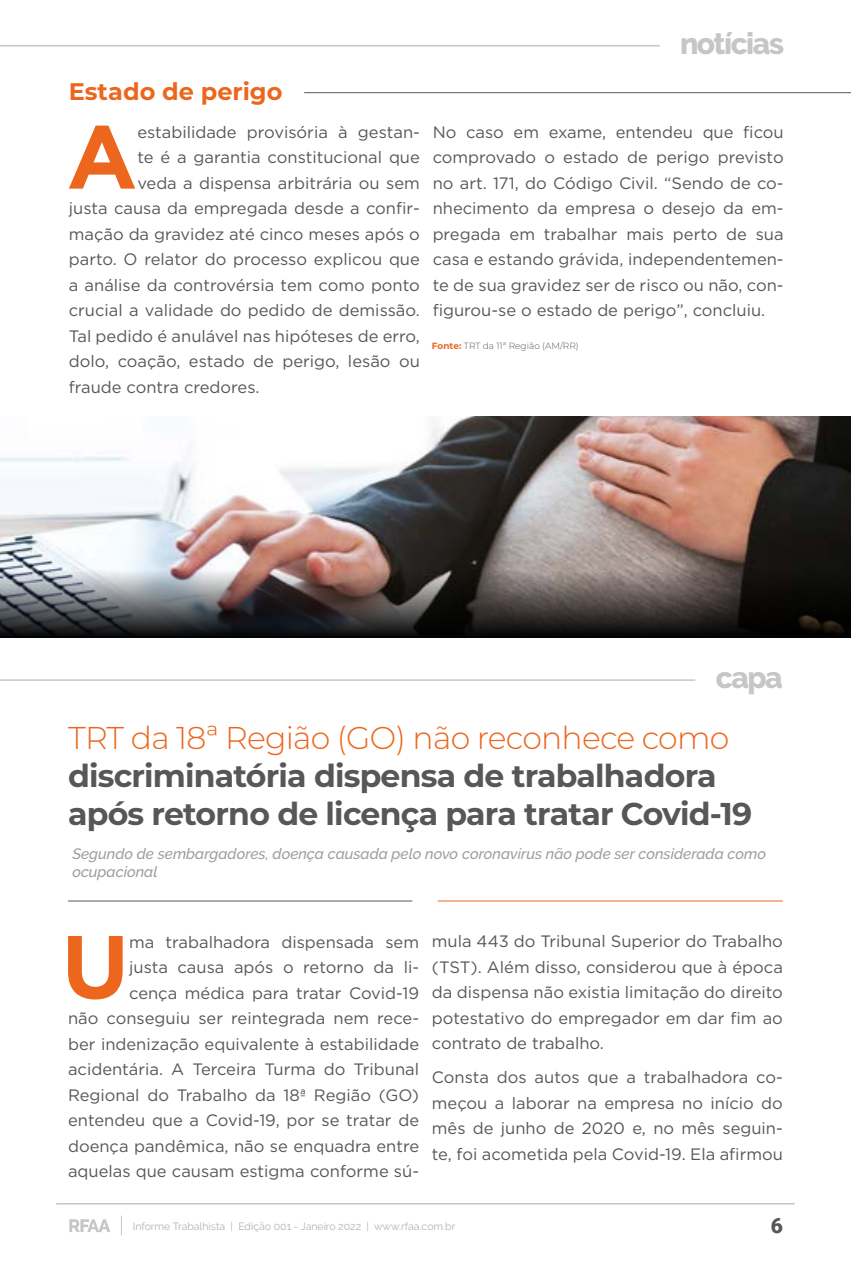
<style>
.page{position:relative;width:851px;height:1276px;background:#fff}
.page>*{position:absolute;margin:0;border:0;box-sizing:border-box;transform-origin:0 0}
.t1{font:700 89.4px "Gotham";color:#ec671d}
.t2{font:700 31.5px/37.8px "Montserrat";letter-spacing:-.025em;color:#575756}
.t3{font:300 31.5px "Montserrat";letter-spacing:-.025em;color:#ec671d}
.t4{font:800 30px "Raleway";letter-spacing:-.05em;color:#c6c6c6}
.t5{font:700 24px "Montserrat";color:#ec671d}
.t6{font:900 21px "Roboto";color:#575756}
.t7{font:16.5px/25.5px "Gotham";color:#575756;text-align:justify}
.t8{font:italic 500 15px/18px "Raleway";color:#9d9d9c}
.t9{font:10.5px "Raleway";color:#b3b2b2}
.t10{font:300 9px "Montserrat";color:#575756}
.s1{font-weight:700;color:#ec671d}
</style>
<div class="page">
<hr style="left:304px;top:92px;width:546px;height:1px;background:#585856">
<img style="left:1px;top:416px;width:849px;height:154px">
<svg style="left:1px;top:570px;width:849px;height:68px;background:#454040"></svg>
<hr style="left:68px;top:900px;width:344px;height:1px;background:#575756">
<hr style="left:437px;top:900px;width:345px;height:1px;background:#ec671d">
<svg style="left:121px;top:1215px;width:1px;height:20px"></svg>
<hr style="left:56px;top:1203px;width:738px;height:1px;background:#c6c6c6">
<svg style="left:69px;top:1219px;width:41px;height:13px"></svg>
<hr style="left:0;top:45px;width:659px;height:1px;background:#c6c6c6">
<hr style="left:0;top:679px;width:695px;height:2px;background:#c6c6c6">
<h3 class="t5" style="left:69px;top:74px;width:215px">Estado de perigo</h3>
<h1 class="t1" style="left:67px;top:105px;width:72px">A</h1>
<p class="t7" style="left:137px;top:119px;width:284px">estabilidade provisória à gestan-</p>
<p class="t7" style="left:137px;top:144px;width:284px">te é a garantia constitucional que</p>
<p class="t7" style="left:137px;top:170px;width:284px">veda a dispensa arbitrária ou sem</p>
<p class="t7" style="left:69px;top:195px;width:352px">justa causa da empregada desde a confir-</p>
<p class="t7" style="left:69px;top:221px;width:352px">mação da gravidez até cinco meses após o</p>
<p class="t7" style="left:69px;top:246px;width:352px">parto. O relator do processo explicou que</p>
<p class="t7" style="left:69px;top:272px;width:352px">a análise da controvérsia tem como ponto</p>
<p class="t7" style="left:69px;top:297px;width:352px">crucial a validade do pedido de demissão.</p>
<p class="t7" style="left:69px;top:323px;width:352px">Tal pedido é anulável nas hipóteses de erro,</p>
<p class="t7" style="left:69px;top:348px;width:352px">dolo, coação, estado de perigo, lesão ou</p>
<p class="t7" style="left:69px;top:374px;width:192px">fraude contra credores.</p>
<h3 class="t4" style="left:680px;top:26px;width:105px">notícias</h3>
<p class="t7" style="left:432px;top:119px;width:352px">No caso em exame, entendeu que ficou comprovado o estado de perigo previsto no art. 171, do Código Civil. “Sendo de co&shy;nhecimento da empresa o desejo da em&shy;pregada em trabalhar mais perto de sua casa e estando grávida, independentemen&shy;te de sua gravidez ser de risco ou não, con&shy;figurou-se o estado de perigo”, concluiu.</p>
<p class="t10" style="left:432px;top:340px;width:148px"><span class="s1">Fonte:</span> TRT da 11ª Região (AM/RR)</p>
<h3 class="t4" style="left:715px;top:660px;width:68px">capa</h3>
<h2 class="t3" style="left:68px;top:717px;width:662px">TRT da 18ª Região (GO) não reconhece como</h2>
<h2 class="t2" style="left:68px;top:755px;width:685px">discriminatória dispensa de trabalhadora após retorno de licença para tratar Covid-19</h2>
<p class="t8" style="left:72px;top:844px;width:695px">Segundo de sembargadores, doença causada pelo novo coronavírus não pode ser considerada como ocupacional</p>
<p class="t7" style="left:68px;top:928px;width:352px;text-align:right">ma trabalhadora dispensada sem<br>justa causa após o retorno da li-<br>cença médica para tratar Covid-19<br>não conseguiu ser reintegrada nem rece&shy;ber indenização equivalente à estabilidade acidentária. A Terceira Turma do Tribunal Regional do Trabalho da 18ª Região (GO) entendeu que a Covid-19, por se tratar de doença pandêmica, não se enquadra entre aquelas que causam estigma conforme sú-</p>
<p class="t7" style="left:432px;top:928px;width:352px">mula 443 do Tribunal Superior do Trabalho (TST). Além disso, considerou que à época da dispensa não existia limitação do direito potestativo do empregador em dar fim ao contrato de trabalho.</p>
<h1 class="t1" style="left:62px;top:915px;width:69px">U</h1>
<p class="t7" style="left:432px;top:1064px;width:352px">Consta dos autos que a trabalhadora co&shy;meçou a laborar na empresa no início do mês de junho de 2020 e, no mês seguin&shy;te, foi acometida pela Covid-19. Ela afirmou</p>
<p class="t9" style="left:133px;top:1220px;width:324px">Informe Trabalhista | Edição 001 - Janeiro 2022 | www.rfaa.com.br</p>
<p class="t6" style="left:770px;top:1211px;width:14px">6</p>
</div>
